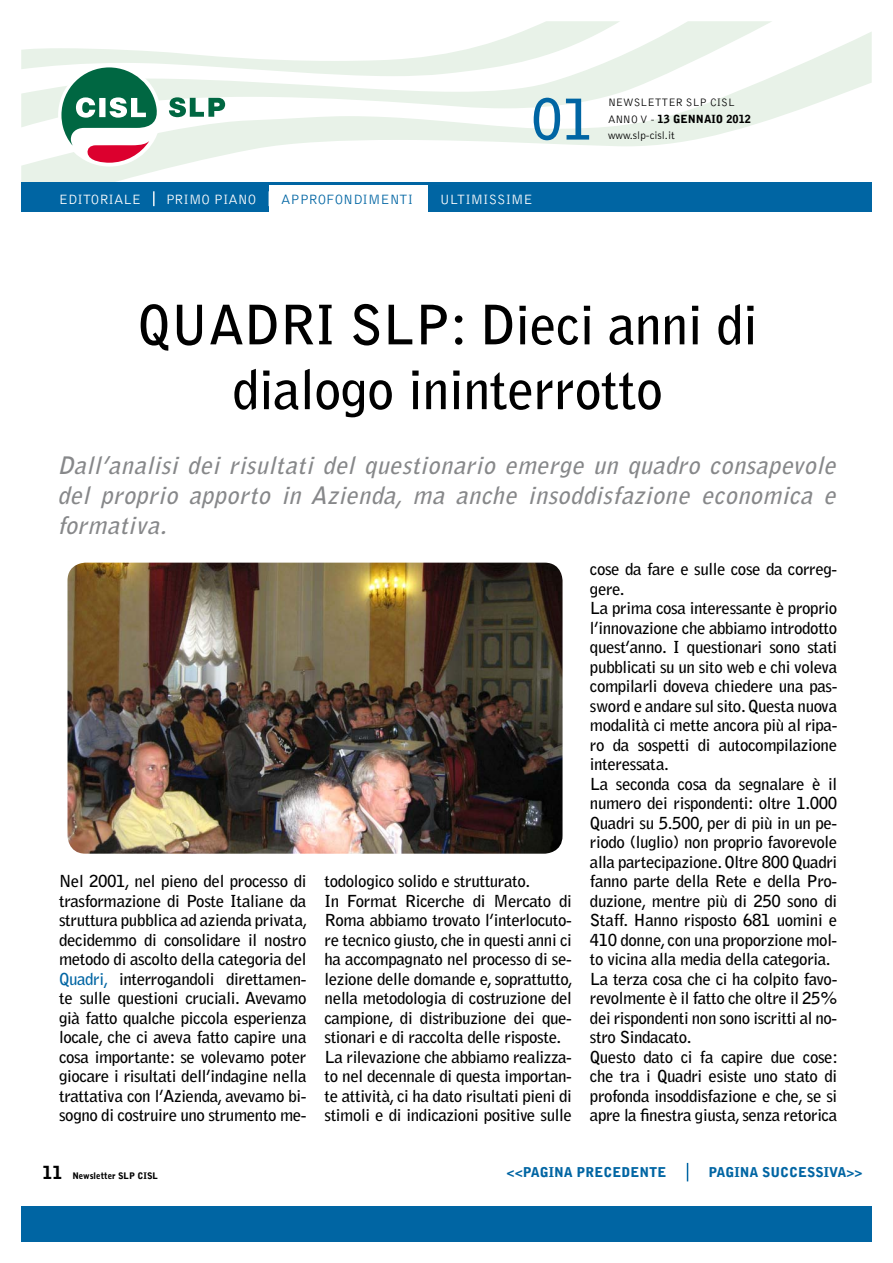
<style>
.page{position:relative;width:893px;height:1263px;background:#fff}
.page>*{position:absolute;margin:0;border:0;box-sizing:border-box;transform-origin:0 0}
.t1{font:700 55.8px "Bell Gothic Std";color:#0065a3}
.t2{font:700 54px/64.8px "Bell Gothic Std";letter-spacing:-.01em;color:#000;text-align:center}
.t3{font:italic 700 24px/30px "Bell Gothic Std";color:#87888a;text-align:justify}
.t4{font:700 16.5px/19.5px "Bell Gothic Std";letter-spacing:-.025em;color:#000}
.t5{font:300 13.95px "Bell Gothic Std";color:#fff}
.t6{font:300 13.95px "Bell Gothic Std";color:#0065a3}
.t7{font:900 13.5px "Bell Gothic Std";color:#0065a3}
.t8{font:300 11.1px/16.8px "Bell Gothic Std";color:#000}
.t9{font:900 9px "Bell Gothic Std";color:#000}
.s1{font-weight:900}
.s2{color:#0065a3}
.s3{font-size:18px}
</style>
<div class="page">
<svg style="left:21px;top:31px;width:851px;height:151px"></svg>
<div style="left:21px;top:1206px;width:851px;height:36px;background:#0065a3"></div>
<svg style="left:21px;top:21px;width:599px;height:142px"></svg>
<div style="left:21px;top:182px;width:851px;height:30px;background:#0065a3"></div>
<div style="left:269px;top:185px;width:159px;height:33px;background:#fff"></div>
<svg style="left:153px;top:191px;width:2px;height:15px"></svg>
<svg style="left:278px;top:176px;width:137px;height:6px"></svg>
<img style="left:68px;top:563px;width:494px;height:291px">
<svg style="left:687px;top:1163px;width:1px;height:18px"></svg>
<h1 class="t1" style="left:531px;top:86px;width:64px">01</h1>
<p class="t8" style="left:608px;top:94px;width:145px">NEWSLETTER SLP CISL<br>ANNO V - <span class="s1">13 GENNAIO 2012</span></p>
<p class="t8" style="left:608px;top:128px;width:68px">www.slp-cisl.it</p>
<p class="t5" style="left:59px;top:192px;width:84px">EDITORIALE</p>
<p class="t5" style="left:166px;top:192px;width:92px">PRIMO PIANO</p>
<p class="t6" style="left:281px;top:192px;width:133px">APPROFONDIMENTI</p>
<p class="t5" style="left:440px;top:192px;width:95px">ULTIMISSIME</p>
<h2 class="t2" style="left:137px;top:293px;width:622px">QUADRI SLP: Dieci anni di dialogo ininterrotto</h2>
<h3 class="t3" style="left:57px;top:450px;width:786px">Dall’analisi dei risultati del questionario emerge un quadro consapevole del proprio apporto in Azienda, ma anche insoddisfazione economica e formativa.</h3>
<p class="t4" style="left:59px;top:871px;width:250px;text-align:justify">Nel 2001, nel pieno del processo di trasformazione di Poste Italiane da struttura pubblica ad azienda privata, decidemmo di consolidare il nostro metodo di ascolto della categoria del <span class="s2">Quadri,</span> interrogandoli direttamen&shy;te sulle questioni cruciali. Avevamo già fatto qualche piccola esperienza locale, che ci aveva fatto capire una cosa importante: se volevamo poter giocare i risultati dell’indagine nella trattativa con l’Azienda, avevamo bi&shy;sogno di costruire uno strumento me-</p>
<p class="t4" style="left:324px;top:871px;width:250px">todologico solido e strutturato.<br>In Format Ricerche di Mercato di Roma abbiamo trovato l’interlocuto&shy;re tecnico giusto, che in questi anni ci ha accompagnato nel processo di se&shy;lezione delle domande e, soprattutto, nella metodologia di costruzione del campione, di distribuzione dei que&shy;stionari e di raccolta delle risposte.<br>La rilevazione che abbiamo realizza&shy;to nel decennale di questa importan&shy;te attività, ci ha dato risultati pieni di stimoli e di indicazioni positive sulle</p>
<p class="t4" style="left:590px;top:559px;width:250px">cose da fare e sulle cose da correg&shy;gere.<br>La prima cosa interessante è proprio l’innovazione che abbiamo introdotto quest’anno. I questionari sono stati pubblicati su un sito web e chi voleva compilarli doveva chiedere una pas&shy;sword e andare sul sito. Questa nuova modalità ci mette ancora più al ripa&shy;ro da sospetti di autocompilazione interessata.<br>La seconda cosa da segnalare è il numero dei rispondenti: oltre 1.000<br>Quadri su 5.500, per di più in un pe&shy;riodo (luglio) non proprio favorevole alla partecipazione. Oltre 800 Quadri fanno parte della Rete e della Pro&shy;duzione, mentre più di 250 sono di Staff. Hanno risposto 681 uomini e 410 donne, con una proporzione mol&shy;to vicina alla media della categoria.<br>La terza cosa che ci ha colpito favo&shy;revolmente è il fatto che oltre il 25% dei rispondenti non sono iscritti al no&shy;stro Sindacato.<br>Questo dato ci fa capire due cose: che tra i Quadri esiste uno stato di profonda insoddisfazione e che, se si apre la finestra giusta, senza retorica</p>
<p class="t9" style="left:43px;top:1170px;width:117px"><span class="s3">11</span> NEWSLETTER SLP CISL</p>
<p class="t7" style="left:507px;top:1165px;width:161px">&lt;&lt;PAGINA PRECEDENTE</p>
<p class="t7" style="left:709px;top:1165px;width:63px">PAGINA SUCCESSIVA</p>
<p class="t7" style="left:846px;top:1165px;width:18px">&gt;&gt;</p>
</div>
